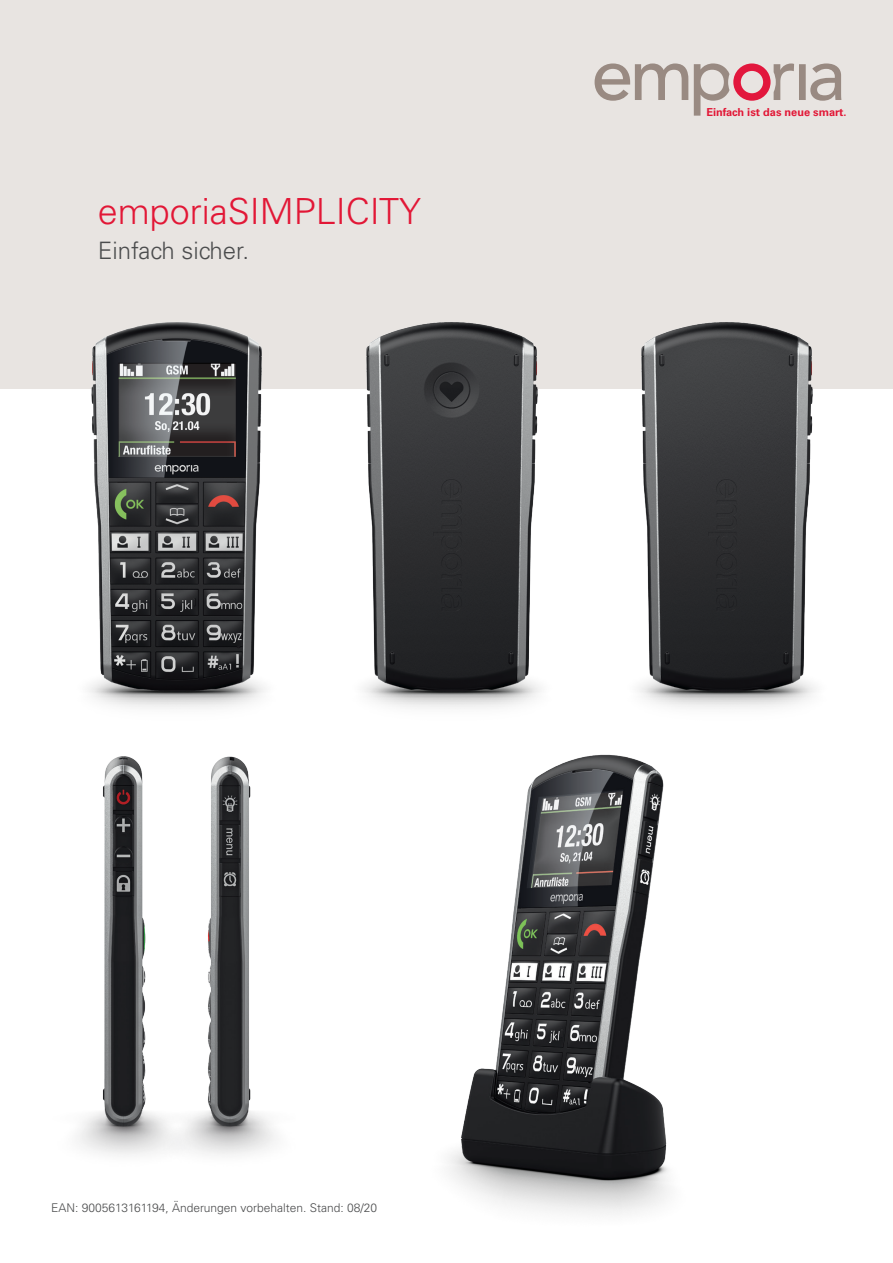
<style>
.page{position:relative;width:893px;height:1263px;background:#fff}
.page>*{position:absolute;margin:0;border:0;box-sizing:border-box;transform-origin:0 0}
.t1{font:300 36px "Univers";color:#e21736}
.t2{font:300 24px "Univers";color:#4b4c4d}
.t3{font:300 12px "Univers";color:#4b4c4d}
.t4{font:700 10.95px "Univers";color:#e21736}
</style>
<div class="page">
<div style="left:0;top:0;width:893px;height:389px;background:#e8e4e1"></div>
<img style="left:88px;top:322px;width:177px;height:387px">
<img style="left:77px;top:756px;width:78px;height:400px">
<img style="left:155px;top:756px;width:121px;height:399px">
<img style="left:364px;top:322px;width:177px;height:387px">
<img style="left:639px;top:322px;width:177px;height:387px">
<img style="left:448px;top:754px;width:221px;height:460px">
<svg style="left:595px;top:63px;width:246px;height:53px"></svg>
<h1 class="t1" style="left:98px;top:190px;width:325px">emporiaSIMPLICITY</h1>
<h2 class="t2" style="left:98px;top:236px;width:153px">Einfach sicher.</h2>
<p class="t4" style="left:706px;top:105px;width:142px">Einfach ist das neue smart.</p>
<p class="t3" style="left:51px;top:1200px;width:328px">EAN: 9005613161194, Änderungen vorbehalten. Stand: 08/20</p>
</div>
